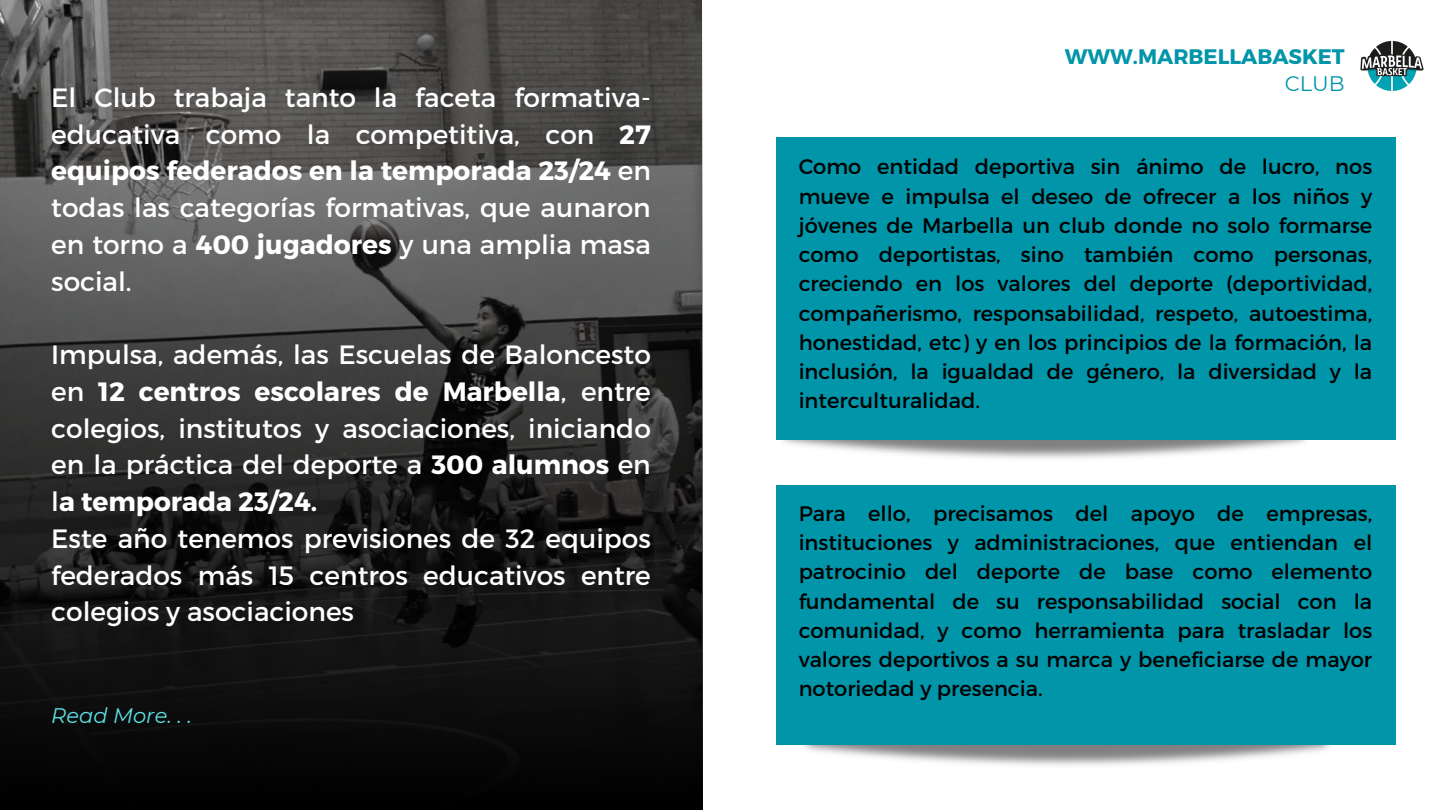
<style>
.page{position:relative;width:1440px;height:810px;background:#fff}
.page>*{position:absolute;margin:0;border:0;box-sizing:border-box;transform-origin:0 0}
.t1{font:26.5px/36.8px "Montserrat";color:#fff;text-align:justify}
.t2{font:21px/29.2px "Montserrat";color:#000;text-align:justify}
.t3{font:700 21px "Montserrat";color:#0095a9}
.t4{font:italic 21px "Montserrat";color:#5ce1e6}
.t5{font:21px "Montserrat";color:#0095a9}
.s1{font-weight:700}
</style>
<div class="page">
<svg style="left:0;top:0;width:702px;height:810px;background:#333"></svg>
<div style="left:776px;top:137px;width:619px;height:303px;background:#0095a9"></div>
<div style="left:776px;top:485px;width:619px;height:260px;background:#0095a9"></div>
<img style="left:1360px;top:41px;width:64px;height:50px">
<p class="t1" style="left:51px;top:78px;width:601px">El Club trabaja tanto la faceta formativa&shy;educativa como la competitiva, con <span class="s1">27 equipos federados en la temporada 23/24</span> en todas las categorías formativas, que aunaron en torno a <span class="s1">400 jugadores</span> y una amplia masa social.</p>
<h2 class="t1" style="left:51px;top:335px;width:601px;text-align:left">Impulsa, además, las Escuelas de Baloncesto en <span class="s1">12 centros escolares de Marbella</span>, entre colegios, institutos y asociaciones, iniciando en la práctica del deporte a <span class="s1">300 alumnos</span> en l<span class="s1">a temporada 23/24.<br></span>Este año tenemos previsiones de 32 equipos federados más 15 centros educativos entre colegios y asociaciones</h2>
<h3 class="t4" style="left:51px;top:703px;width:142px">Read More. . .</h3>
<p class="t3" style="left:1065px;top:43px;width:281px">WWW.MARBELLABASKET</p>
<p class="t5" style="left:1285px;top:70px;width:61px">CLUB</p>
<p class="t2" style="left:799px;top:151px;width:575px">Como entidad deportiva sin ánimo de lucro, nos mueve e impulsa el deseo de ofrecer a los niños y jóvenes de Marbella un club donde no solo formarse como deportistas, sino también como personas, creciendo en los valores del deporte (deportividad, compañerismo, responsabilidad, respeto, autoestima, honestidad, etc) y en los principios de la formación, la inclusión, la igualdad de género, la diversidad y la interculturalidad.</p>
<p class="t2" style="left:799px;top:498px;width:575px">Para ello, precisamos del apoyo de empresas, instituciones y administraciones, que entiendan el patrocinio del deporte de base como elemento fundamental de su responsabilidad social con la comunidad, y como herramienta para trasladar los valores deportivos a su marca y beneficiarse de mayor notoriedad y presencia.</p>
</div>
